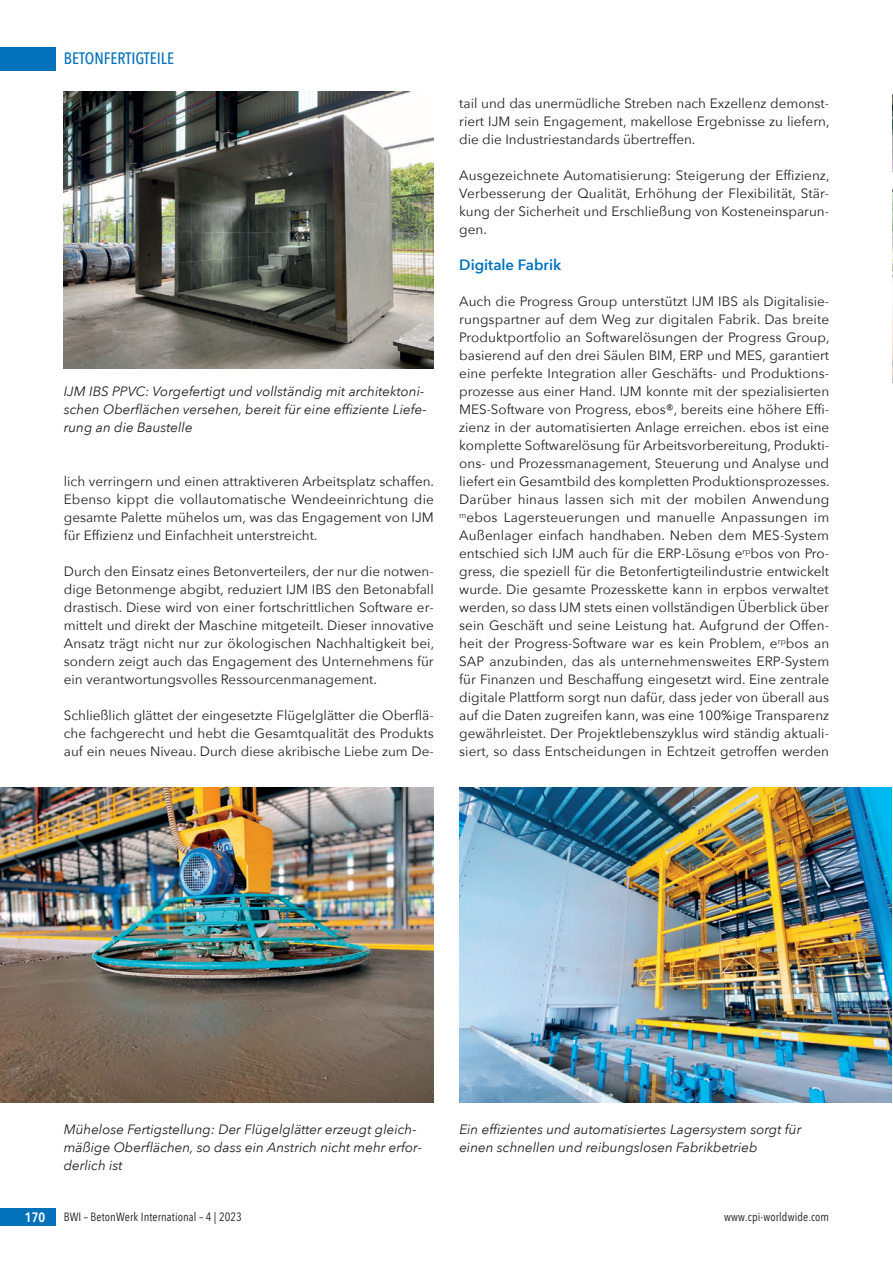
<style>
.page{position:relative;width:893px;height:1263px;background:#fff}
.page>*{position:absolute;margin:0;border:0;box-sizing:border-box;transform-origin:0 0}
.t1{font:500 16.5px "Avenir Next Condensed";color:#0372bb}
.t2{font:600 15px "Avenir Next";color:#0372bb}
.t3{font:13.5px/18px "Avenir Next";color:#231f20;text-align:justify}
.t4{font:italic 13.5px/18px "Avenir Next";color:#231f20}
.t5{font:600 13.5px "Avenir Next Condensed";color:#fff}
.t6{font:12px "Avenir Next Condensed";letter-spacing:.01em;color:#231f20}
</style>
<div class="page">
<div style="left:0;top:47px;width:55px;height:23px;background:#0372bb"></div>
<div style="left:0;top:1208px;width:55px;height:18px;background:#0372bb"></div>
<img style="left:64px;top:91px;width:370px;height:278px">
<img style="left:0;top:787px;width:434px;height:315px">
<img style="left:459px;top:787px;width:433px;height:315px">
<img style="left:892px;top:95px;width:1px;height:288px">
<p class="t1" style="left:64px;top:49px;width:112px">BETONFERTIGTEILE</p>
<p class="t4" style="left:64px;top:382px;width:364px">IJM IBS PPVC: Vorgefertigt und vollständig mit architektoni&shy;schen Oberflächen versehen, bereit für eine effiziente Liefe&shy;rung an die Baustelle</p>
<p class="t3" style="left:64px;top:472px;width:372px">lich verringern und einen attraktiveren Arbeitsplatz schaffen.<br>Ebenso kippt die vollautomatische Wendeeinrichtung die gesamte Palette mühelos um, was das Engagement von IJM für Effizienz und Einfachheit unterstreicht.</p>
<p class="t3" style="left:64px;top:562px;width:372px">Durch den Einsatz eines Betonverteilers, der nur die notwen&shy;dige Betonmenge abgibt, reduziert IJM IBS den Betonabfall drastisch. Diese wird von einer fortschrittlichen Software er&shy;mittelt und direkt der Maschine mitgeteilt. Dieser innovative Ansatz trägt nicht nur zur ökologischen Nachhaltigkeit bei, sondern zeigt auch das Engagement des Unternehmens für ein verantwortungsvolles Ressourcenmanagement.</p>
<p class="t3" style="left:64px;top:706px;width:372px">Schließlich glättet der eingesetzte Flügelglätter die Oberflä&shy;che fachgerecht und hebt die Gesamtqualität des Produkts auf ein neues Niveau. Durch diese akribische Liebe zum De-</p>
<p class="t3" style="left:459px;top:94px;width:372px">tail und das unermüdliche Streben nach Exzellenz demonst&shy;riert IJM sein Engagement, makellose Ergebnisse zu liefern, die die Industriestandards übertreffen.</p>
<p class="t3" style="left:459px;top:166px;width:372px">Ausgezeichnete Automatisierung: Steigerung der Effizienz, Verbesserung der Qualität, Erhöhung der Flexibilität, Stär&shy;kung der Sicherheit und Erschließung von Kosteneinsparun&shy;gen.</p>
<p class="t2" style="left:459px;top:252px;width:103px">Digitale Fabrik</p>
<p class="t3" style="left:459px;top:292px;width:372px">Auch die Progress Group unterstützt IJM IBS als Digitalisie&shy;rungspartner auf dem Weg zur digitalen Fabrik. Das breite Produktportfolio an Softwarelösungen der Progress Group, basierend auf den drei Säulen BIM, ERP und MES, garantiert eine perfekte Integration aller Geschäfts- und Produktions&shy;prozesse aus einer Hand. IJM konnte mit der spezialisierten MES-Software von Progress, ebos®, bereits eine höhere Effi&shy;zienz in der automatisierten Anlage erreichen. ebos ist eine komplette Softwarelösung für Arbeitsvorbereitung, Produkti&shy;ons- und Prozessmanagement, Steuerung und Analyse und liefert ein Gesamtbild des kompletten Produktionsprozesses.<br>Darüber hinaus lassen sich mit der mobilen Anwendung <sup>m</sup>ebos Lagersteuerungen und manuelle Anpassungen im Außenlager einfach handhaben. Neben dem MES-System entschied sich IJM auch für die ERP-Lösung e<sup>rp</sup>bos von Pro&shy;gress, die speziell für die Betonfertigteilindustrie entwickelt wurde. Die gesamte Prozesskette kann in erpbos verwaltet werden, so dass IJM stets einen vollständigen Überblick über sein Geschäft und seine Leistung hat. Aufgrund der Offen&shy;heit der Progress-Software war es kein Problem, e<sup>rp</sup>bos an SAP anzubinden, das als unternehmensweites ERP-System für Finanzen und Beschaffung eingesetzt wird. Eine zentrale digitale Plattform sorgt nun dafür, dass jeder von überall aus auf die Daten zugreifen kann, was eine 100%ige Transparenz gewährleistet. Der Projektlebenszyklus wird ständig aktuali&shy;siert, so dass Entscheidungen in Echtzeit getroffen werden</p>
<p class="t4" style="left:64px;top:1120px;width:360px">Mühelose Fertigstellung: Der Flügelglätter erzeugt gleich&shy;mäßige Oberflächen, so dass ein Anstrich nicht mehr erfor&shy;derlich ist</p>
<p class="t4" style="left:459px;top:1120px;width:344px">Ein effizientes und automatisiertes Lagersystem sorgt für einen schnellen und reibungslosen Fabrikbetrieb</p>
<p class="t5" style="left:25px;top:1206px;width:22px">170</p>
<p class="t6" style="left:64px;top:1207px;width:180px">BWI – BetonWerk International – 4 | 2023</p>
<p class="t6" style="left:724px;top:1207px;width:107px">www.cpi-worldwide.com</p>
</div>
